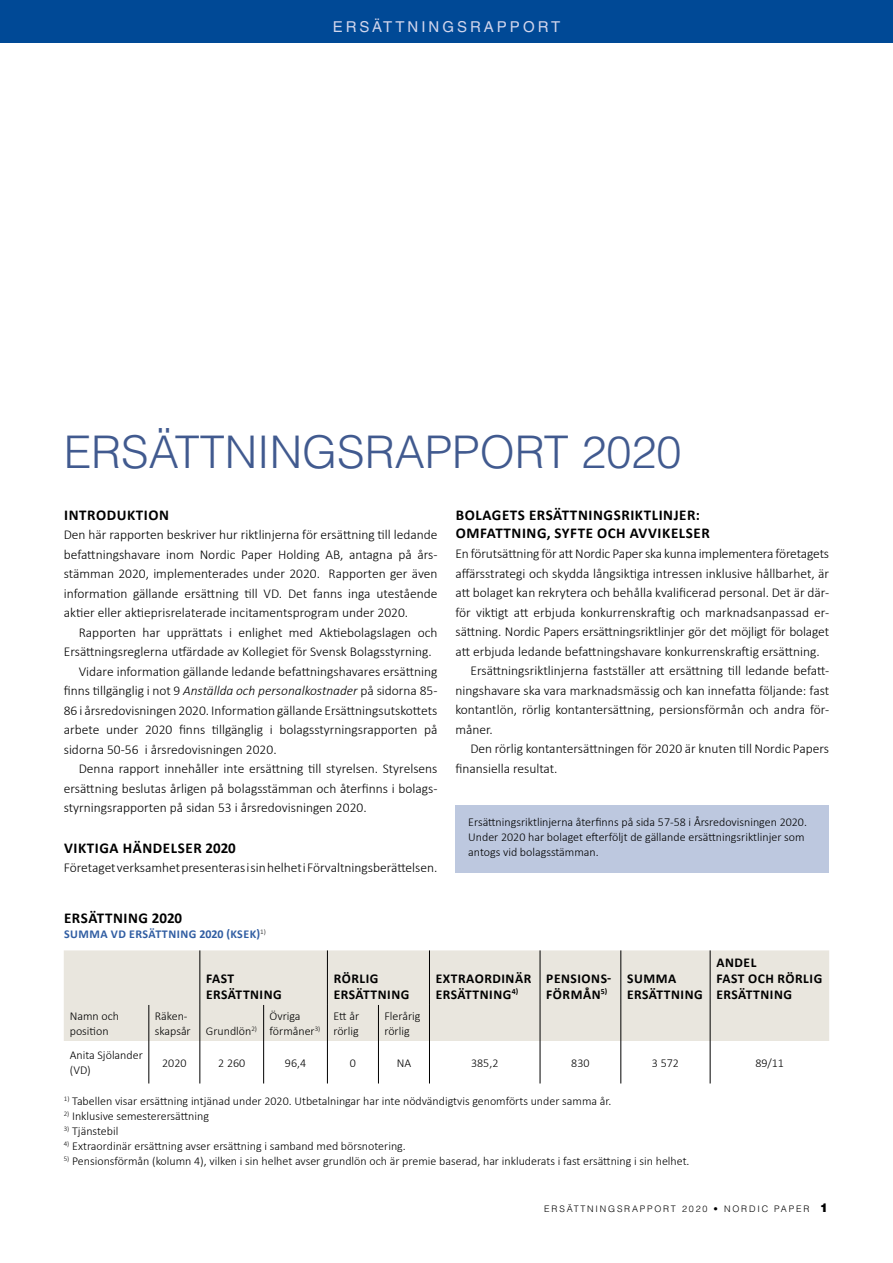
<style>
.page{position:relative;width:893px;height:1263px;background:#fff}
.page>*{position:absolute;margin:0;border:0;box-sizing:border-box;transform-origin:0 0}
.t1{font:300 45px "Helvetica LT Std";color:#415a8f}
.t2{font:700 15px/18px "Calibri";letter-spacing:.04em;color:#000}
.t3{font:15px "Helvetica LT Std";letter-spacing:.2em;color:#d1d5ec}
.t4{font:300 13.5px/19.5px "Calibri";color:#000;text-align:justify}
.t5{font:700 13.5px/16.2px "Calibri";letter-spacing:.04em;color:#000}
.t6{font:300 12px/15px "Calibri";color:#000}
.t7{font:700 12px "Calibri";letter-spacing:.04em;color:#305da2}
.t8{font:300 9px "Helvetica LT Std";letter-spacing:.2em;color:#000}
.s1{font-style:italic}
.s2{font-weight:900;font-size:12px}
</style>
<div class="page">
<div style="left:0;top:0;width:893px;height:43px;background:#004996"></div>
<div style="left:455px;top:805px;width:374px;height:68px;background:#bdc8df"></div>
<div style="left:64px;top:950px;width:765px;height:91px;background:#e9e6de"></div>
<hr style="left:200px;top:950px;width:1px;height:55px;background:#000">
<hr style="left:327px;top:950px;width:1px;height:55px;background:#000">
<hr style="left:200px;top:1005px;width:1px;height:36px;background:#000">
<hr style="left:327px;top:1005px;width:1px;height:36px;background:#000">
<hr style="left:200px;top:1041px;width:1px;height:42px;background:#000">
<hr style="left:327px;top:1041px;width:1px;height:42px;background:#000">
<hr style="left:429px;top:950px;width:1px;height:55px;background:#000">
<hr style="left:540px;top:950px;width:1px;height:55px;background:#000">
<hr style="left:429px;top:1005px;width:1px;height:36px;background:#000">
<hr style="left:540px;top:1005px;width:1px;height:36px;background:#000">
<hr style="left:429px;top:1041px;width:1px;height:42px;background:#000">
<hr style="left:540px;top:1041px;width:1px;height:42px;background:#000">
<hr style="left:621px;top:950px;width:1px;height:55px;background:#000">
<hr style="left:710px;top:950px;width:1px;height:55px;background:#000">
<hr style="left:621px;top:1005px;width:1px;height:36px;background:#000">
<hr style="left:710px;top:1005px;width:1px;height:36px;background:#000">
<hr style="left:621px;top:1041px;width:1px;height:42px;background:#000">
<hr style="left:710px;top:1041px;width:1px;height:42px;background:#000">
<hr style="left:149px;top:1005px;width:1px;height:36px;background:#000">
<hr style="left:149px;top:1041px;width:1px;height:42px;background:#000">
<hr style="left:263px;top:1005px;width:1px;height:36px;background:#000">
<hr style="left:263px;top:1041px;width:1px;height:42px;background:#000">
<hr style="left:378px;top:1005px;width:1px;height:36px;background:#000">
<hr style="left:378px;top:1041px;width:1px;height:42px;background:#000">
<p class="t3" style="left:333px;top:18px;width:229px">ERSÄTTNINGSRAPPORT</p>
<h1 class="t1" style="left:64px;top:424px;width:619px">ERSÄTTNINGSRAPPORT 2020</h1>
<p class="t2" style="left:456px;top:505px;width:256px">BOLAGETS ERSÄTTNINGSRIKTLINJER:<br>OMFATTNING, SYFTE OCH AVVIKELSER</p>
<p class="t4" style="left:455px;top:544px;width:375px">En förutsättning för att Nordic Paper ska kunna implementera företagets</p>
<p class="t4" style="left:455px;top:563px;width:375px">affärsstrategi och skydda långsiktiga intressen inklusive hållbarhet, är</p>
<p class="t4" style="left:455px;top:583px;width:375px">att bolaget kan rekrytera och behålla kvalificerad personal. Det är där-</p>
<p class="t4" style="left:455px;top:602px;width:372px">för viktigt att erbjuda konkurrenskraftig och marknadsanpassad er</p>
<p class="t4" style="left:455px;top:622px;width:375px">sättning. Nordic Papers ersättningsriktlinjer gör det möjligt för bolaget</p>
<p class="t4" style="left:455px;top:641px;width:366px">att erbjuda ledande befattningshavare konkurrenskraftig ersättning.</p>
<p class="t4" style="left:470px;top:661px;width:360px">Ersättningsriktlinjerna fastställer att ersättning till ledande befatt-</p>
<p class="t4" style="left:455px;top:680px;width:375px">ningshavare ska vara marknadsmässig och kan innefatta följande: fast</p>
<p class="t4" style="left:455px;top:700px;width:375px">kontantlön, rörlig kontantersättning, persionsförmån och andra för-</p>
<p class="t4" style="left:455px;top:719px;width:39px">måner.</p>
<p class="t4" style="left:470px;top:739px;width:360px">Den rörlig kontantersättningen för 2020 är knuten till Nordic Papers</p>
<p class="t4" style="left:455px;top:758px;width:104px">finansiella resultat.</p>
<p class="t2" style="left:64px;top:505px;width:107px">INTRODUKTION</p>
<p class="t4" style="left:64px;top:525px;width:375px">Den här rapporten beskriver hur riktlinjerna för ersättning till ledande befattningshavare inom Nordic Paper Holding AB, antagna på års&shy;stämman 2020, implementerades under 2020. Rapporten ger även information gällande ersättning till VD. Det fanns inga utestående aktier eller aktieprisrelaterade incitamentsprogram under 2020.</p>
<p class="t4" style="left:79px;top:622px;width:360px">Rapporten har upprättats i enlighet med Aktiebolagslagen och</p>
<p class="t4" style="left:64px;top:642px;width:370px">Ersättningsreglerna utfärdade av Kollegiet för Svensk Bolagsstyrning.</p>
<p class="t4" style="left:79px;top:661px;width:360px">Vidare information gällande ledande befattningshavares ersättning</p>
<p class="t4" style="left:64px;top:681px;width:375px">finns tillgänglig i not 9 <span class="s1">Anställda och personalkostnader</span> på sidorna 85-</p>
<p class="t4" style="left:64px;top:700px;width:375px">86 i årsredovisningen 2020. Information gällande Ersättningsutskottets</p>
<p class="t4" style="left:64px;top:720px;width:375px">arbete under 2020 finns tillgänglig i bolagsstyrningsrapporten på</p>
<p class="t4" style="left:64px;top:739px;width:214px">sidorna 50-56 i årsredovisningen 2020.</p>
<p class="t4" style="left:79px;top:759px;width:360px">Denna rapport innehåller inte ersättning till styrelsen. Styrelsens</p>
<p class="t4" style="left:64px;top:778px;width:375px">ersättning beslutas årligen på bolagsstämman och återfinns i bolags-</p>
<p class="t4" style="left:64px;top:798px;width:304px">styrningsrapporten på sidan 53 i årsredovisningen 2020.</p>
<p class="t2" style="left:64px;top:838px;width:173px">VIKTIGA HÄNDELSER 2020</p>
<p class="t4" style="left:64px;top:858px;width:375px">Företaget verksamhet presenteras i sin helhet i Förvaltningsberättelsen.</p>
<p class="t6" style="left:468px;top:815px;width:340px">Ersättningsriktlinjerna återfinns på sida 57-58 i Årsredovisningen 2020.<br>Under 2020 har bolaget efterföljt de gällande ersättningsriktlinjer som antogs vid bolagsstämman.</p>
<p class="t2" style="left:64px;top:909px;width:120px">ERSÄTTNING 2020</p>
<p class="t7" style="left:64px;top:925px;width:203px">SUMMA VD ERSÄTTNING 2020 (KSEK)<sup>1)</sup></p>
<p class="t6" style="left:70px;top:1008px;width:51px">Namn och position</p>
<p class="t6" style="left:155px;top:1008px;width:37px">Räken&shy;skapsår</p>
<p class="t5" style="left:206px;top:970px;width:77px">FAST<br>ERSÄTTNING</p>
<p class="t5" style="left:334px;top:970px;width:77px">RÖRLIG<br>ERSÄTTNING</p>
<p class="t5" style="left:436px;top:970px;width:97px">EXTRAORDINÄR<br>ERSÄTTNING<sup>4)</sup></p>
<p class="t5" style="left:546px;top:970px;width:67px">PENSIONS-<br>FÖRMÅN<sup>5)</sup></p>
<p class="t5" style="left:627px;top:970px;width:77px">SUMMA<br>ERSÄTTNING</p>
<p class="t6" style="left:206px;top:1023px;width:53px">Grundlön<sup>2)</sup></p>
<p class="t6" style="left:270px;top:1008px;width:52px">Övriga förmåner<sup>3)</sup></p>
<p class="t6" style="left:333px;top:1008px;width:27px">Ett år rörlig</p>
<p class="t6" style="left:384px;top:1008px;width:38px">Flerårig rörlig</p>
<p class="t5" style="left:716px;top:954px;width:107px">ANDEL<br>FAST OCH RÖRLIG<br>ERSÄTTNING</p>
<p class="t6" style="left:70px;top:1048px;width:75px">Anita Sjölander (VD)</p>
<p class="t6" style="left:162px;top:1055px;width:26px">2020</p>
<p class="t6" style="left:218px;top:1055px;width:29px">2 260</p>
<p class="t6" style="left:285px;top:1055px;width:23px">96,4</p>
<p class="t6" style="left:350px;top:1055px;width:8px">0</p>
<p class="t6" style="left:397px;top:1055px;width:16px">NA</p>
<p class="t6" style="left:471px;top:1055px;width:29px">385,2</p>
<p class="t6" style="left:571px;top:1055px;width:20px">830</p>
<p class="t6" style="left:652px;top:1055px;width:29px">3 572</p>
<p class="t6" style="left:755px;top:1055px;width:30px">89/11</p>
<p class="t6" style="left:64px;top:1093px;width:549px"><sup>1)</sup> Tabellen visar ersättning intjänad under 2020. Utbetalningar har inte nödvändigtvis genomförts under samma år.</p>
<p class="t6" style="left:64px;top:1108px;width:147px"><sup>2)</sup> Inklusive semesterersättning</p>
<p class="t6" style="left:64px;top:1123px;width:56px"><sup>3)</sup> Tjänstebil</p>
<p class="t6" style="left:64px;top:1138px;width:344px"><sup>4)</sup> Extraordinär ersättning avser ersättning i samband med börsnotering.</p>
<p class="t6" style="left:64px;top:1153px;width:627px"><sup>5)</sup> Pensionsförmån (kolumn 4), vilken i sin helhet avser grundlön och är premie baserad, har inkluderats i fast ersättning i sin helhet.</p>
<p class="t8" style="left:544px;top:1203px;width:285px">ERSÄTTNINGSRAPPORT 2020 • NORDIC PAPER <span class="s2">1</span></p>
</div>
